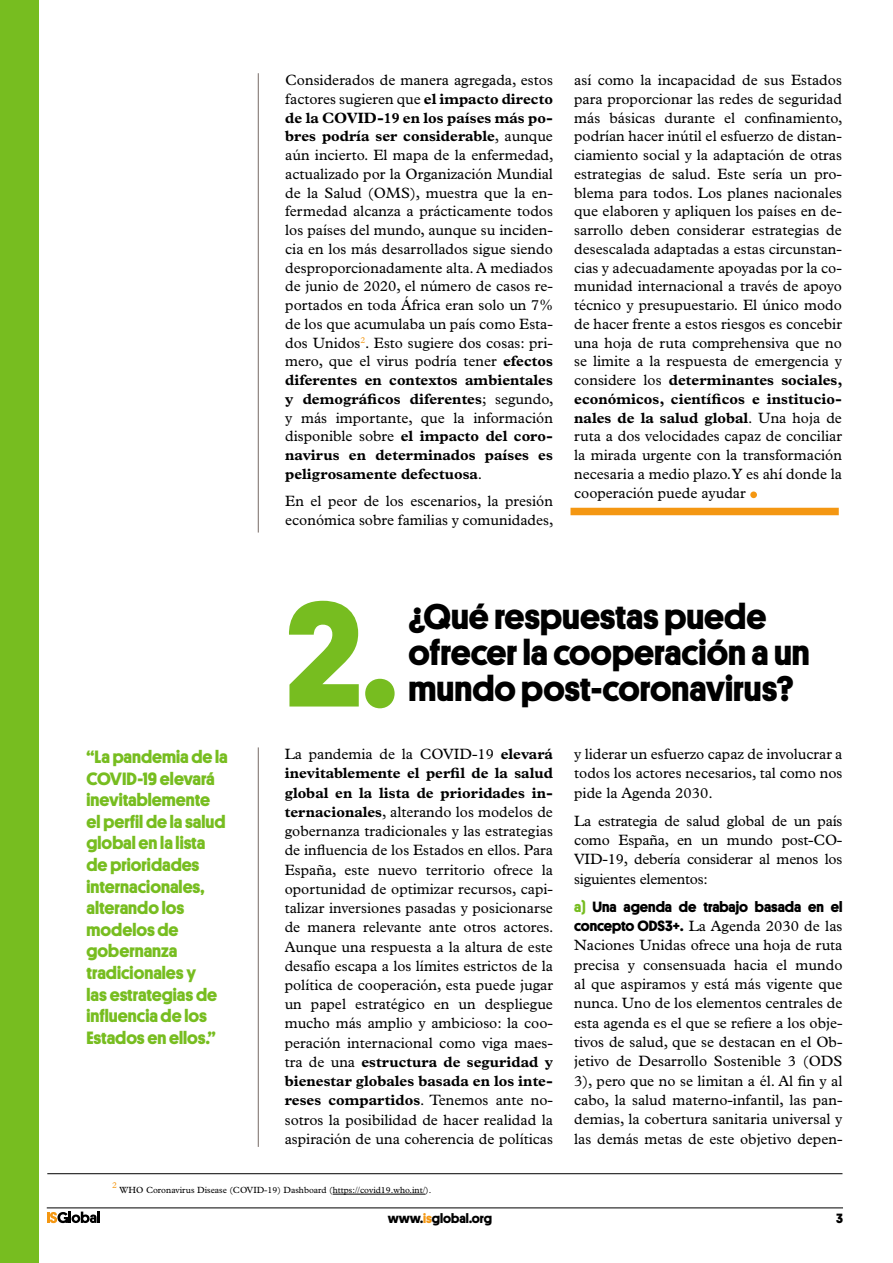
<style>
.page{position:relative;width:893px;height:1263px;background:#fff}
.page>*{position:absolute;margin:0;border:0;box-sizing:border-box;transform-origin:0 0}
.t1{font:700 150px "Platform";color:#77bd20}
.t2{font:54px "Plantin";color:#f49712}
.t3{font:700 36px/36px "Platform";color:#000}
.t4{font:700 18px/21.6px "Platform";color:#77bd20}
.t5{font:15px/18.8px "Plantin";color:#000;text-align:justify}
.t6{font:700 15px "Platform";color:#000}
.t7{font:700 13.5px "Platform";color:#000}
.t8{font:9px "Plantin";color:#000}
.t9{font:8.7px "Plantin";color:#f49712}
.s1{font-weight:700}
.s2{color:#77bd20}
.s3{font-family:"Platform";font-weight:700}
.s4{color:#f49712}
</style>
<div class="page">
<svg style="left:47px;top:1211px;width:53px;height:12px"></svg>
<hr style="left:47px;top:1207px;width:796px;height:1px;background:#000">
<div style="left:0;top:0;width:38px;height:1263px;background:#77bd20"></div>
<hr style="left:333px;top:1194px;width:92px;height:1px;background:#000">
<hr style="left:47px;top:1173px;width:795px;height:1px;background:#000">
<hr style="left:258px;top:73px;width:1px;height:459px;background:#867b77">
<div style="left:570px;top:508px;width:269px;height:7px;background:#f49712"></div>
<hr style="left:258px;top:747px;width:1px;height:400px;background:#867b77">
<p class="t5" style="left:285px;top:70px;width:270px">Considerados de manera agregada, estos factores sugieren que <span class="s1">el impacto directo de la COVID-19 en los países más po&shy;bres podría ser considerable</span>, aunque aún incierto. El mapa de la enfermedad, actualizado por la Organización Mundial de la Salud (OMS), muestra que la en&shy;fermedad alcanza a prácticamente todos los países del mundo, aunque su inciden&shy;cia en los más desarrollados sigue siendo desproporcionadamente alta. A mediados de junio de 2020, el número de casos re&shy;portados en toda África eran solo un 7% de los que acumulaba un país como Esta&shy;dos Unidos<sup>2</sup>. Esto sugiere dos cosas: pri&shy;mero, que el virus podría tener <span class="s1">efectos diferentes en contextos ambientales y demográficos diferentes</span>; segundo, y más importante, que la información disponible sobre <span class="s1">el impacto del coro&shy;navirus en determinados países es peligrosamente defectuosa</span>.</p>
<p class="t5" style="left:285px;top:491px;width:270px">En el peor de los escenarios, la presión económica sobre familias y comunidades,</p>
<p class="t5" style="left:574px;top:70px;width:270px">así como la incapacidad de sus Estados para proporcionar las redes de seguridad más básicas durante el confinamiento, podrían hacer inútil el esfuerzo de distan&shy;ciamiento social y la adaptación de otras estrategias de salud. Este sería un pro&shy;blema para todos. Los planes nacionales que elaboren y apliquen los países en de&shy;sarrollo deben considerar estrategias de desescalada adaptadas a estas circunstan&shy;cias y adecuadamente apoyadas por la co&shy;munidad internacional a través de apoyo técnico y presupuestario. El único modo de hacer frente a estos riesgos es concebir una hoja de ruta comprehensiva que no se limite a la respuesta de emergencia y considere los <span class="s1">determinantes sociales, económicos, científicos e institucio&shy;nales de la salud global</span>. Una hoja de ruta a dos velocidades capaz de conciliar la mirada urgente con la transformación necesaria a medio plazo. Y es ahí donde la cooperación puede ayudar</p>
<h2 class="t2" style="left:746px;top:448px;width:17px">.</h2>
<p class="t4" style="left:87px;top:745px;width:143px">“La pandemia de la<br>COVID-19 elevará inevitablemente el perfil de la salud global en la lista de prioridades internacionales, alterando los modelos de gobernanza tradicionales y<br>las estrategias de influencia de los<br>Estados en ellos.”</p>
<h1 class="t1" style="left:285px;top:545px;width:113px">2.</h1>
<h3 class="t3" style="left:409px;top:596px;width:403px">¿Qué respuestas puede ofrecer la cooperación a un mundo post-coronavirus?</h3>
<p class="t5" style="left:285px;top:744px;width:270px;line-height:19.2px">La pandemia de la COVID-19 <span class="s1">elevará inevitablemente el perfil de la salud global en la lista de prioridades in&shy;ternacionales</span>, alterando los modelos de gobernanza tradicionales y las estrategias de influencia de los Estados en ellos. Para España, este nuevo territorio ofrece la oportunidad de optimizar recursos, capi&shy;talizar inversiones pasadas y posicionarse de manera relevante ante otros actores.<br>Aunque una respuesta a la altura de este desafío escapa a los límites estrictos de la política de cooperación, esta puede jugar un papel estratégico en un despliegue mucho más amplio y ambicioso: la coo&shy;peración internacional como viga maes&shy;tra de una <span class="s1">estructura de seguridad y bienestar globales basada en los inte&shy;reses compartidos</span>. Tenemos ante no&shy;sotros la posibilidad de hacer realidad la aspiración de una coherencia de políticas</p>
<p class="t5" style="left:574px;top:744px;width:270px;line-height:19.4px">y liderar un esfuerzo capaz de involucrar a todos los actores necesarios, tal como nos pide la Agenda 2030.</p>
<p class="t5" style="left:574px;top:811px;width:270px;line-height:19.4px">La estrategia de salud global de un país como España, en un mundo post-CO-VID-19, debería considerar al menos los siguientes elementos:</p>
<p class="t6" style="left:574px;top:895px;width:270px"><span class="s2">a)</span> Una agenda de trabajo basada en el</p>
<p class="t5" style="left:574px;top:916px;width:270px;line-height:19.4px"><span class="s3">concepto ODS3+.</span> La Agenda 2030 de las Naciones Unidas ofrece una hoja de ruta precisa y consensuada hacia el mundo al que aspiramos y está más vigente que nunca. Uno de los elementos centrales de esta agenda es el que se refiere a los obje&shy;tivos de salud, que se destacan en el Ob&shy;jetivo de Desarrollo Sostenible 3 (ODS 3), pero que no se limitan a él. Al fin y al cabo, la salud materno-infantil, las pan&shy;demias, la cobertura sanitaria universal y las demás metas de este objetivo depen-</p>
<p class="t9" style="left:112px;top:1180px;width:6px">2</p>
<p class="t8" style="left:120px;top:1185px;width:313px">WHO Coronavirus Disease (COVID-19) Dashboard (https://covid19.who.int/).</p>
<p class="t7" style="left:388px;top:1208px;width:106px">www.<span class="s4">is</span>global.org</p>
<p class="t7" style="left:836px;top:1208px;width:8px">3</p>
</div>
